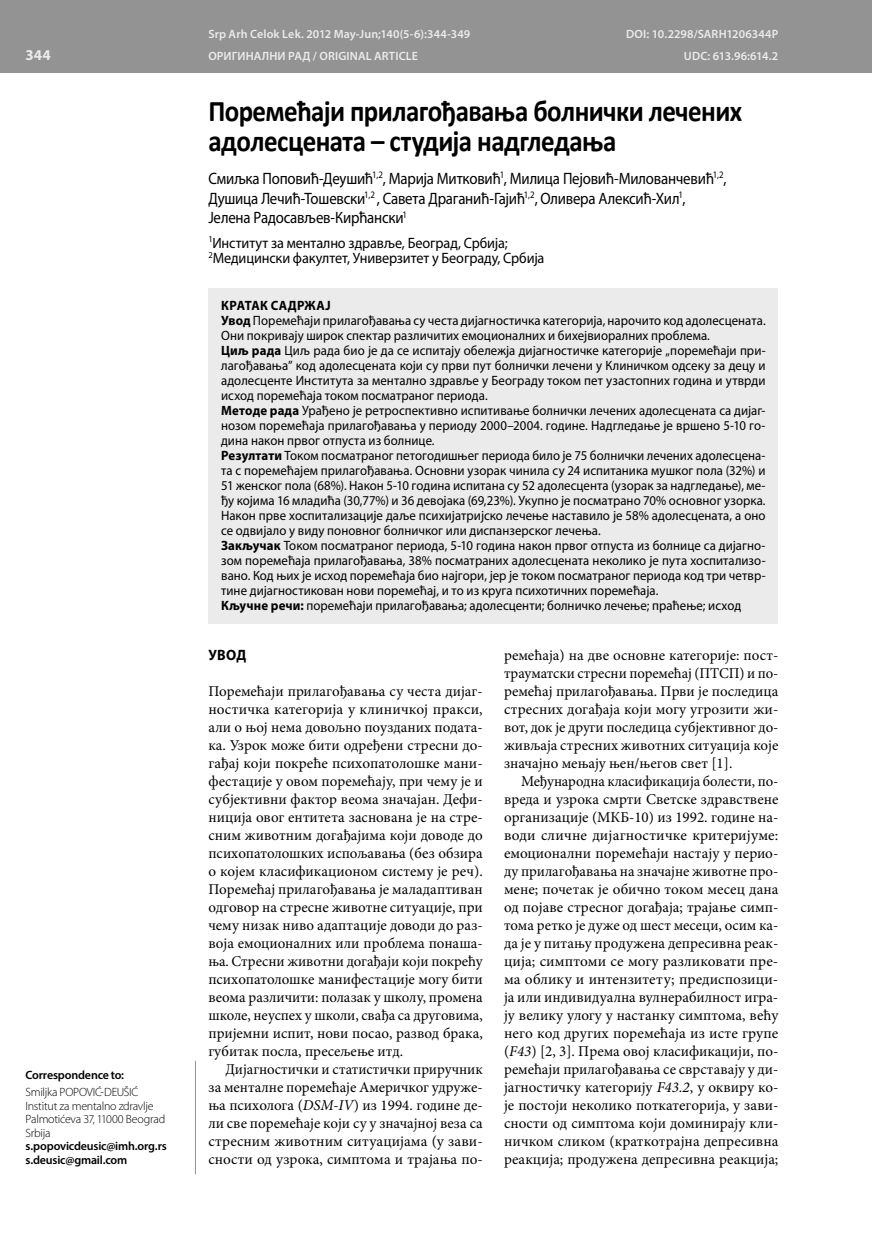
<style>
.page{position:relative;width:872px;height:1234px;background:#fff}
.page>*{position:absolute;margin:0;border:0;box-sizing:border-box;transform-origin:0 0}
.t1{font:700 30px/30px "Calibri";letter-spacing:-.02em;color:#000;scale:.9 1}
.t2{font:16.5px/19.8px "Myriad Pro";letter-spacing:-.015em;color:#000;scale:.9 1}
.t3{font:15px/18px "Minion Pro";color:#000;text-align:justify}
.t4{font:15px/15.8px "Myriad Pro";letter-spacing:-.01em;color:#000;scale:.95 1}
.t5{font:700 15px "Myriad Pro";color:#000;scale:.95 1}
.t6{font:700 15px "Myriad Pro";color:#ebebeb}
.t7{font:13.5px/15px "Myriad Pro";letter-spacing:.005em;color:#000;scale:.95 1}
.t8{font:600 12px "Myriad Pro";letter-spacing:.01em;color:#ebebeb}
.t9{font:300 12px/13.5px "Myriad Pro";letter-spacing:-.02em;color:#000}
.t10{font:600 12px/13.5px "Myriad Pro";letter-spacing:-.015em;color:#000}
.t11{font:600 12px "Myriad Pro";letter-spacing:-.04em;color:#ebebeb}
.s1{font-weight:700}
.s2{font-style:italic}
</style>
<div class="page">
<div style="left:0;top:0;width:872px;height:72px;background:#939393"></div>
<div style="left:208px;top:288px;width:570px;height:335px;background:#ebebeb"></div>
<hr style="left:195px;top:1060px;width:1px;height:114px;background:#939393">
<p class="t6" style="left:26px;top:45px;width:27px">344</p>
<p class="t10" style="left:26px;top:1067px;width:100px">Correspondence to:</p>
<p class="t9" style="left:26px;top:1085px;width:141px">Smiljka POPOVIĆ-DEUŠIĆ<br>Institut za mentalno zdravlje<br>Palmotićeva 37, 11000 Beograd<br>Srbija</p>
<p class="t10" style="left:26px;top:1139px;width:143px">s.popovicdeusic@imh.org.rs s.deusic@gmail.com</p>
<p class="t8" style="left:208px;top:26px;width:263px">Srp Arh Celok Lek. 2012 May-Jun;140(5-6):344-349</p>
<p class="t8" style="left:626px;top:26px;width:154px">DOI: 10.2298/SARH1206344P</p>
<p class="t8" style="left:208px;top:48px;width:211px">ОРИГИНАЛНИ РАД / ORIGINAL ARTICLE</p>
<p class="t11" style="left:684px;top:48px;width:96px">UDC: 613.96:614.2</p>
<h1 class="t1" style="left:208px;top:96px;width:594px">Поремећаји прилагођавања болнички лечених адолесцената – студија надгледања</h1>
<p class="t2" style="left:208px;top:168px;width:577px">Смиљка Поповић-Деушић<sup>1,2</sup>, Марија Митковић<sup>1</sup>, Милица Пејовић-Милованчевић<sup>1,2</sup>,<br>Душица Лечић-Тошевски<sup>1,2</sup> , Савета Драганић-Гајић<sup>1,2</sup>, Оливера Алексић-Хил<sup>1</sup>,<br>Јелена Радосављев-Кирћански<sup>1</sup></p>
<p class="t4" style="left:208px;top:234px;width:355px"><sup>1</sup>Институт за ментално здравље, Београд, Србија;<br><sup>2</sup>Медицински факултет, Универзитет у Београду, Србија</p>
<p class="t7" style="left:221px;top:297px;width:574px"><span class="s1">КРАТАК САДРЖАЈ<br>Увод</span> Поремећаји прилагођавања су честа дијагностичка категорија, нарочито код адолесцената.<br>Они покривају широк спектар различитих емоционалних и бихејвиоралних проблема.<br><span class="s1">Циљ рада</span> Циљ рада био је да се испитају обележја дијагностичке категорије „поремећаји при&shy;лагођавања” код адолесцената који су први пут болнички лечени у Клиничком одсеку за децу и адолесценте Института за ментално здравље у Београду током пет узастопних година и утврди исход поремећаја током посматраног периода.<br><span class="s1">Методе рада</span> Урађено је ретроспективно испитивање болнички лечених адолесцената са дијаг&shy;нозом поремећаја прилагођавања у периоду 2000–2004. године. Надгледање је вршено 5-10 го&shy;дина након првог отпуста из болнице.<br><span class="s1">Резултати</span> Током посматраног петогодишњег периода било је 75 болнички лечених адолесцена&shy;та с поремећајем прилагођавања. Основни узорак чинила су 24 испитаника мушког пола (32%) и 51 женског пола (68%). Након 5-10 година испитана су 52 адолесцента (узорак за надгледање), ме&shy;ђу којима 16 младића (30,77%) и 36 девојака (69,23%). Укупно је посматрано 70% основног узорка.<br>Након прве хоспитализације даље психијатријско лечење наставило је 58% адолесцената, а оно се одвијало у виду поновног болничког или диспанзерског лечења.<br><span class="s1">Закључак</span> Током посматраног периода, 5-10 година након првог отпуста из болнице са дијагно&shy;зом поремећаја прилагођавања, 38% посматраних адолесцената неколико је пута хоспитализо&shy;вано. Код њих је исход поремећаја био најгори, јер је током посматраног периода код три четвр&shy;тине дијагностикован нови поремећај, и то из круга психотичних поремећаја.<br><span class="s1">Кључне речи:</span> поремећаји прилагођавања; адолесценти; болничко лечење; праћење; исход</p>
<p class="t5" style="left:208px;top:644px;width:41px">УВОД</p>
<p class="t3" style="left:208px;top:681px;width:276px">Поремећаји прилагођавања су честа дијаг&shy;ностичка категорија у клиничкој пракси, али о њој нема довољно поузданих подата&shy;ка. Узрок може бити одређени стресни до&shy;гађај који покреће психопатолошке мани&shy;фестације у овом поремећају, при чему је и субјективни фактор веома значајан. Дефи&shy;ниција овог ентитета заснована је на стре&shy;сним животним догађајима који доводе до психопатолошких испољавања (без обзира о којем класификационом систему је реч).<br>Поремећај прилагођавања је маладаптиван одговор на стресне животне ситуације, при чему низак ниво адаптације доводи до раз&shy;воја емоционалних или проблема понаша&shy;ња. Стресни животни догађаји који покрећу психопатолошке манифестације могу бити веома различити: полазак у школу, промена школе, неуспех у школи, свађа са друговима, пријемни испит, нови посао, развод брака, губитак посла, пресељење итд.</p>
<p class="t3" style="left:208px;top:1059px;width:276px;text-indent:17px">Дијагностички и статистички приручник за менталне поремећаје Америчког удруже&shy;ња психолога (<span class="s2">DSM-IV</span>) из 1994. године де&shy;ли све поремећаје који су у значајној веза са стресним животним ситуацијама (у зави&shy;сности од узрока, симптома и трајања по-</p>
<p class="t3" style="left:504px;top:645px;width:276px">ремећаја) на две основне категорије: пост&shy;трауматски стресни поремећај (ПТСП) и по&shy;ремећај прилагођавања. Први је последица стресних догађаја који могу угрозити жи&shy;вот, док је други последица субјективног до&shy;живљаја стресних животних ситуација које значајно мењају њен/његов свет [1].</p>
<p class="t3" style="left:504px;top:771px;width:276px;text-align:left;text-indent:17px">Међународна класификација болести, по&shy;вреда и узрока смрти Светске здравствене организације (МКБ-10) из 1992. године на&shy;води сличне дијагностичке критеријуме: емоционални поремећаји настају у перио&shy;ду прилагођавања на значајне животне про&shy;мене; почетак је обично током месец дана од појаве стресног догађаја; трајање симп&shy;тома ретко је дуже од шест месеци, осим ка&shy;да је у питању продужена депресивна реак&shy;ција; симптоми се могу разликовати пре&shy;ма облику и интензитету; предиспозици&shy;ја или индивидуална вулнерабилност игра&shy;ју велику улогу у настанку симптома, већу него код других поремећаја из исте групе (<span class="s2">F43</span>) [2, 3]. Према овој класификацији, по&shy;ремећаји прилагођавања се сврставају у ди&shy;јагностичку категорију <span class="s2">F43.2</span>, у оквиру ко&shy;је постоји неколико поткатегорија, у зави&shy;сности од симптома који доминирају кли&shy;ничком сликом (краткотрајна депресивна реакција; продужена депресивна реакција;</p>
</div>
